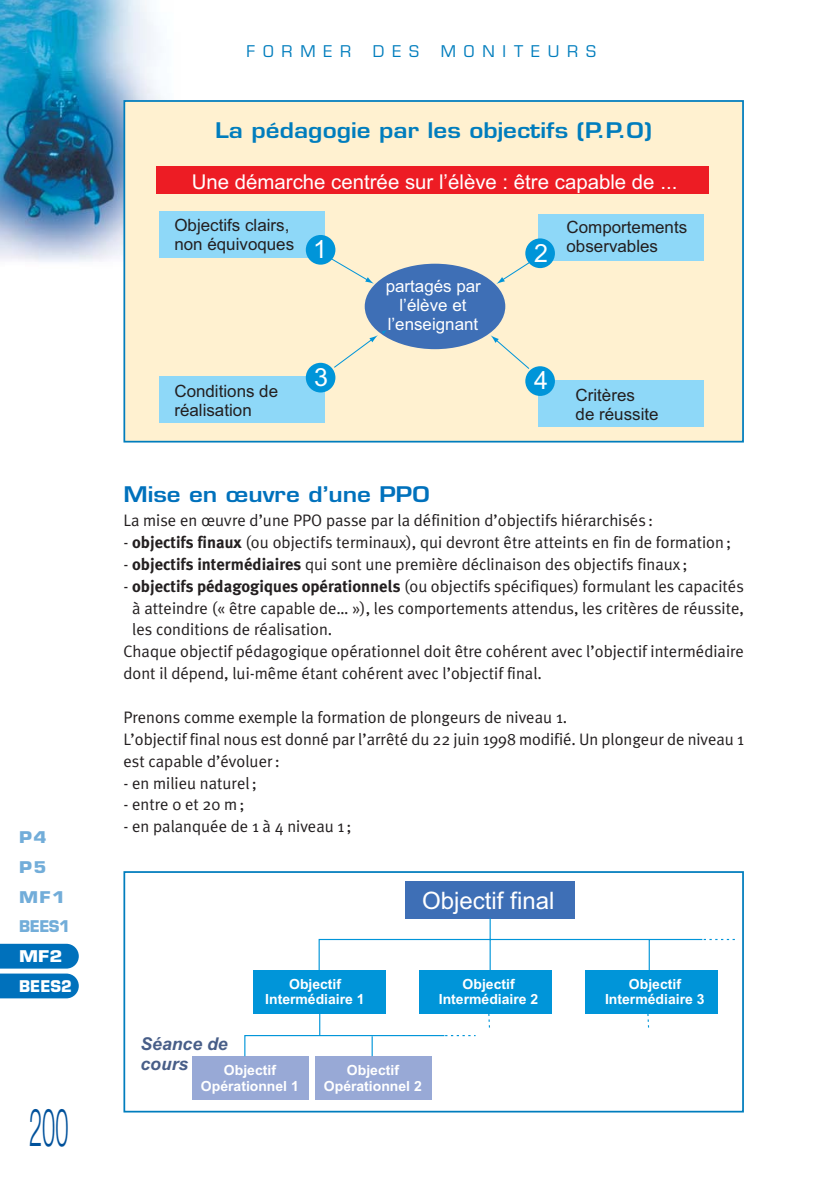
<style>
.page{position:relative;width:819px;height:1201px;background:#fff}
.page>*{position:absolute;margin:0;border:0;box-sizing:border-box;transform-origin:0 0}
.t1{font:300 52.5px "Helvetica Neue";color:#00519b;scale:.45 1}
.t2{font:25.03px "Arial";color:#fff}
.t3{font:23.97px "Arial";color:#fff}
.t4{font:600 21px "Eurostile";color:#007dbd;scale:1.15 1}
.t5{font:600 21px "Eurostile";color:#0071bc;scale:1.15 1}
.t6{font:20.47px "Arial";color:#fff}
.t7{font:italic 700 17.68px/19.8px "Arial";color:#485e88}
.t8{font:16.97px/19.1px "Arial";color:#231f20}
.t9{font:16.97px/19.1px "Arial";color:#fff;text-align:center}
.t10{font:16.62px/21.9px "Meta Plus Normal";color:#231f20}
.t11{font:15.75px "Eurostile";letter-spacing:.5em;color:#007dbd}
.t12{font:700 15.75px "Eurostile";letter-spacing:.02em;color:#72add9;scale:1.15 1}
.t13{font:700 15.75px "Eurostile";letter-spacing:.02em;color:#72add9;scale:.95 1}
.t14{font:700 15.75px "Eurostile";color:#fff;scale:.95 1}
.t15{font:700 15.75px "Eurostile";color:#fff;scale:1.15 1}
.t16{font:700 14px/15.6px "Arial";color:#fff;text-align:center}
.s1{font-family:"Meta Plus";font-weight:700}
</style>
<div class="page">
<img style="left:0;top:1px;width:163px;height:261px">
<svg style="left:0;top:943px;width:79px;height:55px;background:#2284c5"></svg>
<div style="left:124px;top:101px;width:619px;height:340px;background:#fff1d0"></div>
<div style="left:365px;top:264px;width:140px;height:85px;background:#3e6fb6;border-radius:50%"></div>
<div style="left:156px;top:167px;width:552px;height:27px;background:#ed1c24"></div>
<div style="left:159px;top:211px;width:166px;height:47px;background:#8ed8f8"></div>
<div style="left:306px;top:235px;width:29px;height:30px;background:#0095d9;border-radius:50%"></div>
<svg style="left:329px;top:257px;width:45px;height:27px"></svg>
<div style="left:537px;top:214px;width:166px;height:47px;background:#8ed8f8"></div>
<div style="left:159px;top:376px;width:166px;height:47px;background:#8ed8f8"></div>
<div style="left:306px;top:363px;width:29px;height:29px;background:#0095d9;border-radius:50%"></div>
<div style="left:537px;top:380px;width:166px;height:47px;background:#8ed8f8"></div>
<div style="left:525px;top:366px;width:30px;height:30px;background:#0095d9;border-radius:50%"></div>
<div style="left:525px;top:238px;width:30px;height:30px;background:#0095d9;border-radius:50%"></div>
<svg style="left:491px;top:335px;width:39px;height:34px"></svg>
<svg style="left:496px;top:260px;width:35px;height:24px"></svg>
<svg style="left:334px;top:330px;width:52px;height:38px"></svg>
<div style="left:123px;top:100px;width:620px;height:342px;border:2px solid #007dbd"></div>
<div style="left:192px;top:1056px;width:116px;height:43px;background:#98a9d6"></div>
<div style="left:315px;top:1056px;width:116px;height:43px;background:#98a9d6"></div>
<div style="left:253px;top:970px;width:132px;height:43px;background:#0095d9"></div>
<div style="left:419px;top:970px;width:132px;height:43px;background:#0095d9"></div>
<div style="left:585px;top:970px;width:133px;height:43px;background:#0095d9"></div>
<div style="left:405px;top:881px;width:169px;height:37px;background:#3e6fb6"></div>
<svg style="left:318px;top:917px;width:417px;height:54px"></svg>
<svg style="left:244px;top:1013px;width:231px;height:44px"></svg>
<svg style="left:487px;top:1012px;width:162px;height:16px"></svg>
<div style="left:123px;top:871px;width:620px;height:241px;border:2px solid #007dbd"></div>
<p class="t12" style="left:19px;top:831px;width:25px">P4</p>
<p class="t12" style="left:19px;top:861px;width:25px">P5</p>
<p class="t12" style="left:19px;top:890px;width:41px">MF1</p>
<p class="t13" style="left:19px;top:920px;width:55px">BEES1</p>
<p class="t15" style="left:19px;top:950px;width:39px">MF2</p>
<p class="t14" style="left:19px;top:980px;width:57px">BEES2</p>
<p class="t1" style="left:29px;top:1108px;width:89px">200</p>
<p class="t11" style="left:246px;top:46px;width:106px">FORMER</p>
<p class="t11" style="left:373px;top:46px;width:48px">DES</p>
<p class="t11" style="left:441px;top:46px;width:157px">MONITEURS</p>
<p class="t4" style="left:215px;top:122px;width:381px">La pédagogie par les objectifs (P.P.O)</p>
<p class="t6" style="left:192px;top:174px;width:487px">Une démarche centrée sur l’élève : être capable de ...</p>
<p class="t8" style="left:174px;top:217px;width:121px">Objectifs clairs, non équivoques</p>
<p class="t2" style="left:313px;top:240px;width:15px">1</p>
<p class="t8" style="left:174px;top:383px;width:105px">Conditions de réalisation</p>
<p class="t2" style="left:314px;top:368px;width:15px">3</p>
<p class="t9" style="left:385px;top:278px;width:97px">partagés par l’élève et l’enseignant</p>
<p class="t2" style="left:534px;top:244px;width:15px">2</p>
<p class="t8" style="left:566px;top:219px;width:122px">Comportements observables</p>
<p class="t2" style="left:534px;top:371px;width:15px">4</p>
<p class="t8" style="left:575px;top:387px;width:84px">Critères<br>de réussite</p>
<p class="t5" style="left:123px;top:486px;width:268px">Mise en œuvre d’une PPO</p>
<p class="t10" style="left:123px;top:511px;width:531px">La mise en œuvre d’une PPO passe par la définition d’objectifs hiérarchisés :</p>
<p class="t10" style="left:123px;top:533px;width:609px">- <span class="s1">objectifs finaux</span> (ou objectifs terminaux), qui devront être atteints en fin de formation ;</p>
<p class="t10" style="left:123px;top:555px;width:565px">- <span class="s1">objectifs intermédiaires</span> qui sont une première déclinaison des objectifs finaux ;</p>
<p class="t10" style="left:123px;top:576px;width:622px">- <span class="s1">objectifs pédagogiques opérationnels</span> (ou objectifs spécifiques) formulant les capacités</p>
<p class="t10" style="left:132px;top:598px;width:613px">à atteindre (« être capable de… »), les comportements attendus, les critères de réussite,</p>
<p class="t10" style="left:132px;top:620px;width:202px">les conditions de réalisation.</p>
<p class="t10" style="left:123px;top:642px;width:622px">Chaque objectif pédagogique opérationnel doit être cohérent avec l’objectif intermédiaire</p>
<p class="t10" style="left:123px;top:664px;width:420px">dont il dépend, lui-même étant cohérent avec l’objectif final.</p>
<p class="t10" style="left:123px;top:708px;width:622px">Prenons comme exemple la formation de plongeurs de niveau 1.<br>L’objectif final nous est donné par l’arrêté du 22 juin 1998 modifié. Un plongeur de niveau 1 est capable d’évoluer :</p>
<p class="t10" style="left:123px;top:773px;width:135px">- en milieu naturel ;</p>
<p class="t10" style="left:123px;top:795px;width:122px">- entre 0 et 20 m ;</p>
<p class="t10" style="left:123px;top:817px;width:230px">- en palanquée de 1 à 4 niveau 1 ;</p>
<p class="t3" style="left:422px;top:891px;width:134px">Objectif final</p>
<p class="t16" style="left:265px;top:977px;width:101px">Objectif<br>Intermédiaire 1</p>
<p class="t16" style="left:439px;top:977px;width:101px">Objectif<br>Intermédiaire 2</p>
<p class="t16" style="left:605px;top:977px;width:101px">Objectif<br>Intermédiaire 3</p>
<p class="t7" style="left:140px;top:1034px;width:89px">Séance de cours</p>
<p class="t16" style="left:201px;top:1063px;width:99px">Objectif<br>Opérationnel 1</p>
<p class="t16" style="left:324px;top:1063px;width:99px">Objectif<br>Opérationnel 2</p>
</div>
